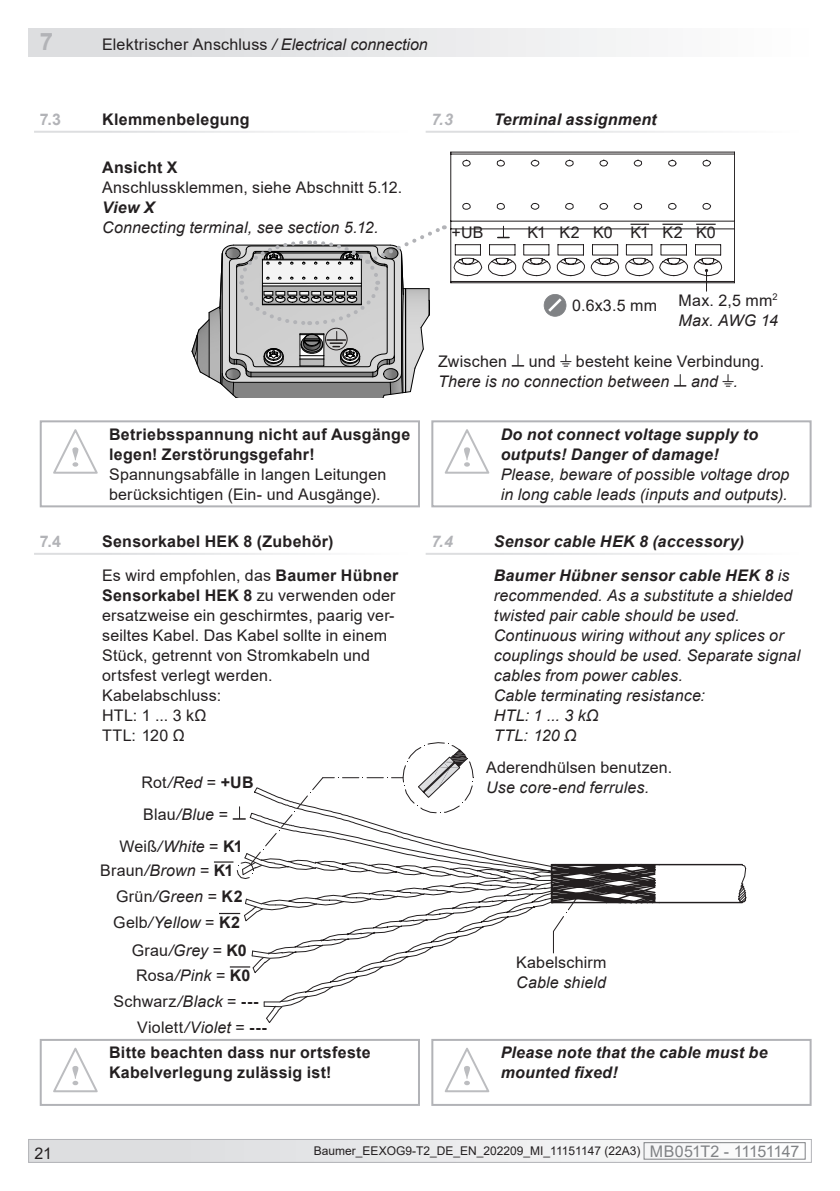
<style>
.page{position:relative;width:840px;height:1191px;background:#fff}
.page>*{position:absolute;margin:0;border:0;box-sizing:border-box;transform-origin:0 0}
.t1{font:700 24px "Arial";color:#b2b3b7}
.t2{font:16px/20px "Arial";letter-spacing:.01em;color:#231f20}
.t3{font:italic 16px/20px "Arial";letter-spacing:.01em;color:#231f20}
.t4{font:700 16px/20px "Arial";letter-spacing:.02em;color:#231f20}
.t5{font:italic 700 16px/20px "Arial";letter-spacing:.015em;color:#231f20}
.t6{font:700 16px "Arial";color:#b2b3b7}
.t7{font:italic 700 16px "Arial";color:#b2b3b7}
.t8{font:12px "Arial";color:#231f20}
.s1{font-style:italic}
.s2{font-weight:400}
.s3{font-weight:700}
.s4{font-style:normal}
.s5{font-weight:700;font-style:normal}
.s6{font-size:16px;color:#808285}
</style>
<div class="page">
<div style="left:29px;top:1139px;width:781px;height:23px;background:linear-gradient(to right,#dbdcdf,#f4f4f5)"></div>
<div style="left:643px;top:1142px;width:162px;height:17px;border:1px solid #808285"></div>
<div style="left:28px;top:1139px;width:783px;height:23px;border:1px solid #b2b3b7"></div>
<div style="left:28px;top:28px;width:783px;height:29px;background:linear-gradient(to right,#d8d9db,#fdfdfd)"></div>
<hr style="left:658px;top:864px;width:83px;height:1px;background:#231f20">
<hr style="left:658px;top:902px;width:83px;height:1px;background:#231f20">
<svg style="left:737px;top:864px;width:9px;height:39px"></svg>
<svg style="left:214px;top:742px;width:446px;height:281px"></svg>
<svg style="left:53px;top:429px;width:45px;height:45px"></svg>
<div style="left:40px;top:420px;width:380px;height:87px;border:2px solid #b2b3b7"></div>
<svg style="left:444px;top:429px;width:45px;height:45px"></svg>
<div style="left:431px;top:420px;width:380px;height:87px;border:2px solid #b2b3b7"></div>
<svg style="left:53px;top:1047px;width:45px;height:45px"></svg>
<div style="left:40px;top:1039px;width:380px;height:67px;border:2px solid #b2b3b7"></div>
<svg style="left:444px;top:1048px;width:45px;height:44px"></svg>
<div style="left:431px;top:1039px;width:380px;height:67px;border:2px solid #b2b3b7"></div>
<svg style="left:192px;top:152px;width:542px;height:246px"></svg>
<h1 class="t1" style="left:40px;top:24px;width:15px">7</h1>
<p class="t2" style="left:102px;top:34px;width:327px">Elektrischer Anschluss <span class="s1">/ Electrical connection</span></p>
<p class="t6" style="left:40px;top:108px;width:23px">7.3</p>
<p class="t4" style="left:102px;top:110px;width:149px">Klemmenbelegung</p>
<p class="t7" style="left:431px;top:109px;width:23px">7.3</p>
<p class="t5" style="left:493px;top:110px;width:164px">Terminal assignment</p>
<p class="t4" style="left:102px;top:158px;width:77px">Ansicht X</p>
<p class="t2" style="left:102px;top:177px;width:301px">Anschlussklemmen, siehe Abschnitt 5.12.</p>
<p class="t5" style="left:102px;top:198px;width:54px">View X</p>
<p class="t3" style="left:102px;top:218px;width:278px">Connecting terminal, see section 5.12.</p>
<p class="t4" style="left:109px;top:424px;width:302px">Betriebsspannung nicht auf Ausgänge legen! Zerstörungsgefahr!</p>
<p class="t2" style="left:109px;top:464px;width:279px">Spannungsabfälle in langen Leitungen berücksichtigen (Ein- und Ausgänge).</p>
<p class="t6" style="left:40px;top:530px;width:23px">7.4</p>
<p class="t4" style="left:102px;top:524px;width:297px;line-height:34.2px">Sensorkabel HEK 8 (Zubehör)<br><span class="s2">Es wird empfohlen, das</span> Baumer Hübner</p>
<p class="t2" style="left:102px;top:585px;width:295px"><span class="s3">Sensorkabel HEK 8</span> zu verwenden oder ersatzweise ein geschirmtes, paarig ver&shy;seiltes Kabel. Das Kabel sollte in einem<br>Stück, getrennt von Stromkabeln und ortsfest verlegt werden.<br>Kabelabschluss:<br>HTL: 1 ... 3 kΩ<br>TTL: 120 Ω</p>
<p class="t2" style="left:451px;top:222px;width:34px">+UB</p>
<p class="t2" style="left:527px;top:222px;width:189px">K1 K2 K0 K1 K2 K0</p>
<p class="t2" style="left:571px;top:295px;width:86px">0.6x3.5 mm</p>
<p class="t2" style="left:678px;top:290px;width:101px">Max. 2,5 mm<sup>2<br></sup><span class="s1">Max. AWG 14</span></p>
<p class="t2" style="left:438px;top:351px;width:70px">Zwischen</p>
<p class="t2" style="left:528px;top:351px;width:29px">und</p>
<p class="t2" style="left:575px;top:351px;width:190px">besteht keine Verbindung.</p>
<p class="t3" style="left:438px;top:371px;width:232px">There is no connection between</p>
<p class="t3" style="left:690px;top:371px;width:49px">and .</p>
<p class="t5" style="left:500px;top:424px;width:259px">Do not connect voltage supply to outputs! Danger of damage!</p>
<p class="t3" style="left:500px;top:464px;width:290px">Please, beware of possible voltage drop in long cable leads (inputs and outputs).</p>
<p class="t7" style="left:431px;top:531px;width:23px">7.4</p>
<p class="t5" style="left:493px;top:525px;width:297px;line-height:34.2px">Sensor cable HEK 8 (accessory)<br>Baumer Hübner sensor cable HEK 8 <span class="s2">is</span></p>
<p class="t3" style="left:493px;top:586px;width:308px">recommended. As a substitute a shielded twisted pair cable should be used.<br>Continuous wiring without any splices or couplings should be used. Separate signal cables from power cables.<br>Cable terminating resistance:<br>HTL: 1 ... 3 kΩ<br>TTL: 120 Ω</p>
<p class="t2" style="left:486px;top:757px;width:187px">Aderendhülsen benutzen.</p>
<p class="t2" style="left:141px;top:772px;width:114px">Rot<span class="s1">/Red</span> = <span class="s3">+UB</span></p>
<p class="t3" style="left:486px;top:777px;width:164px">Use core-end ferrules.</p>
<p class="t2" style="left:143px;top:804px;width:86px">Blau<span class="s1">/Blue</span> =</p>
<p class="t3" style="left:100px;top:834px;width:144px;line-height:24.4px;text-indent:19px"><span class="s4">Weiß</span>/White <span class="s4">=</span> <span class="s5">K1<br></span><span class="s4">Braun</span>/Brown <span class="s4">=</span> <span class="s5">K1</span></p>
<p class="t3" style="left:116px;top:887px;width:128px"><span class="s4">Grün</span>/Green <span class="s4">=</span> <span class="s5">K2</span></p>
<p class="t3" style="left:113px;top:912px;width:128px"><span class="s4">Gelb</span>/Yellow <span class="s4">=</span> <span class="s5">K2</span></p>
<p class="t2" style="left:132px;top:937px;width:120px;line-height:25.4px">Grau<span class="s1">/Grey</span> = <span class="s3">K0<br></span>Rosa<span class="s1">/Pink</span> = <span class="s3">K0</span></p>
<p class="t2" style="left:137px;top:988px;width:131px;line-height:25.8px;text-indent:-23px">Schwarz<span class="s1">/Black</span> = <span class="s3">---<br></span>Violett<span class="s1">/Violet</span> = <span class="s3">---</span></p>
<p class="t2" style="left:516px;top:952px;width:92px">Kabelschirm</p>
<p class="t3" style="left:516px;top:972px;width:91px">Cable shield</p>
<p class="t4" style="left:109px;top:1042px;width:263px">Bitte beachten dass nur ortsfeste<br>Kabelverlegung zulässig ist!</p>
<p class="t5" style="left:500px;top:1043px;width:268px">Please note that the cable must be mounted fixed!</p>
<p class="t2" style="left:35px;top:1143px;width:19px">21</p>
<p class="t8" style="left:314px;top:1143px;width:486px">Baumer_EEXOG9-T2_DE_EN_202209_MI_11151147 (22A3) <span class="s6">MB051T2 - 11151147</span></p>
</div>
